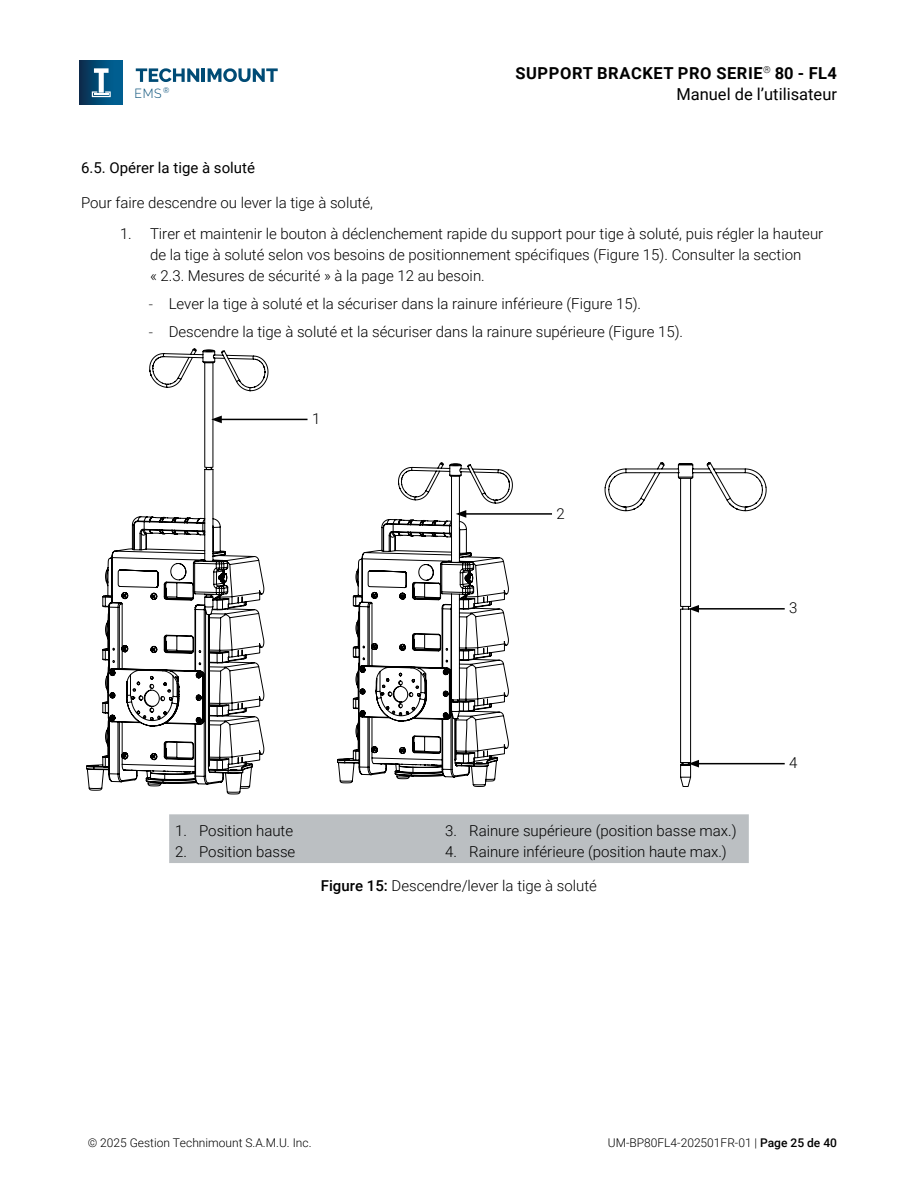
<style>
.page{position:relative;width:918px;height:1188px;background:#fff}
.page>*{position:absolute;margin:0;border:0;box-sizing:border-box;transform-origin:0 0}
.t1{font:700 16.5px/21px "Roboto";letter-spacing:.035em;color:#000;text-align:right}
.t2{font:300 15px/21px "Roboto";color:#000}
.t3{font:15px "Roboto";color:#000}
.t4{font:300 13.2px "Raleway";color:#004b75;scale:.93 1}
.t5{font:300 12px "Roboto";color:#000}
.s1{font-weight:400}
.s2{font-family:"Open Sans"}
.s3{font-weight:500}
</style>
<div class="page">
<svg style="left:136px;top:68px;width:63px;height:14px"></svg>
<hr style="left:202px;top:68px;width:3px;height:14px;background:#004b75">
<svg style="left:208px;top:68px;width:70px;height:14px"></svg>
<svg style="left:80px;top:61px;width:43px;height:43px"></svg>
<svg style="left:92px;top:68px;width:19px;height:29px"></svg>
<svg style="left:337px;top:463px;width:176px;height:324px"></svg>
<svg style="left:605px;top:463px;width:161px;height:324px"></svg>
<svg style="left:86px;top:349px;width:182px;height:445px"></svg>
<hr style="left:697px;top:608px;width:88px;height:2px;background:#000">
<svg style="left:688px;top:605px;width:11px;height:8px"></svg>
<hr style="left:219px;top:419px;width:89px;height:1px;background:#000">
<svg style="left:211px;top:416px;width:11px;height:7px"></svg>
<hr style="left:464px;top:513px;width:88px;height:2px;background:#000">
<svg style="left:456px;top:510px;width:10px;height:8px"></svg>
<hr style="left:697px;top:763px;width:88px;height:1px;background:#000">
<svg style="left:688px;top:760px;width:11px;height:8px"></svg>
<div style="left:169px;top:814px;width:580px;height:49px;background:#bbbfc2"></div>
<p class="t4" style="left:135px;top:85px;width:39px">EMS <sup>®</sup></p>
<p class="t1" style="left:515px;top:62px;width:323px">SUPPORT BRACKET PRO SERIE<sup>®</sup> 80 - FL4<br><span class="s1">Manuel de l’utilisateur</span></p>
<p class="t3" style="left:81px;top:157px;width:176px">6.5. Opérer la tige à soluté</p>
<p class="t2" style="left:81px;top:191px;width:294px">Pour faire descendre ou lever la tige à soluté,</p>
<p class="t2" style="left:150px;top:223px;width:675px;text-indent:-30px">1. Tirer et maintenir le bouton à déclenchement rapide du support pour tige à soluté, puis régler la hauteur de la tige à soluté selon vos besoins de positionnement spécifiques (Figure 15). Consulter la section<br>« 2.3. Mesures de sécurité » à la page 12 au besoin.</p>
<p class="t2" style="left:148px;top:293px;width:494px"><span class="s2">-</span> Lever la tige à soluté et la sécuriser dans la rainure inférieure (Figure 15).</p>
<p class="t2" style="left:148px;top:321px;width:536px"><span class="s2">-</span> Descendre la tige à soluté et la sécuriser dans la rainure supérieure (Figure 15).</p>
<p class="t2" style="left:312px;top:408px;width:10px">1</p>
<p class="t2" style="left:557px;top:502px;width:10px">2</p>
<p class="t2" style="left:789px;top:597px;width:10px">3</p>
<p class="t2" style="left:175px;top:820px;width:120px">1. Position haute</p>
<p class="t2" style="left:175px;top:841px;width:122px">2. Position basse</p>
<p class="t2" style="left:445px;top:820px;width:293px">3. Rainure supérieure (position basse max.)</p>
<p class="t2" style="left:445px;top:841px;width:283px">4. Rainure inférieure (position haute max.)</p>
<p class="t2" style="left:321px;top:875px;width:278px"><span class="s3">Figure 15:</span> Descendre/lever la tige à soluté</p>
<p class="t2" style="left:789px;top:752px;width:10px">4</p>
<p class="t5" style="left:88px;top:1134px;width:225px">© 2025 Gestion Technimount S.A.M.U. Inc.</p>
<p class="t5" style="left:608px;top:1134px;width:231px">UM-BP80FL4-202501FR-01 | <span class="s3">Page 25 de 40</span></p>
</div>
